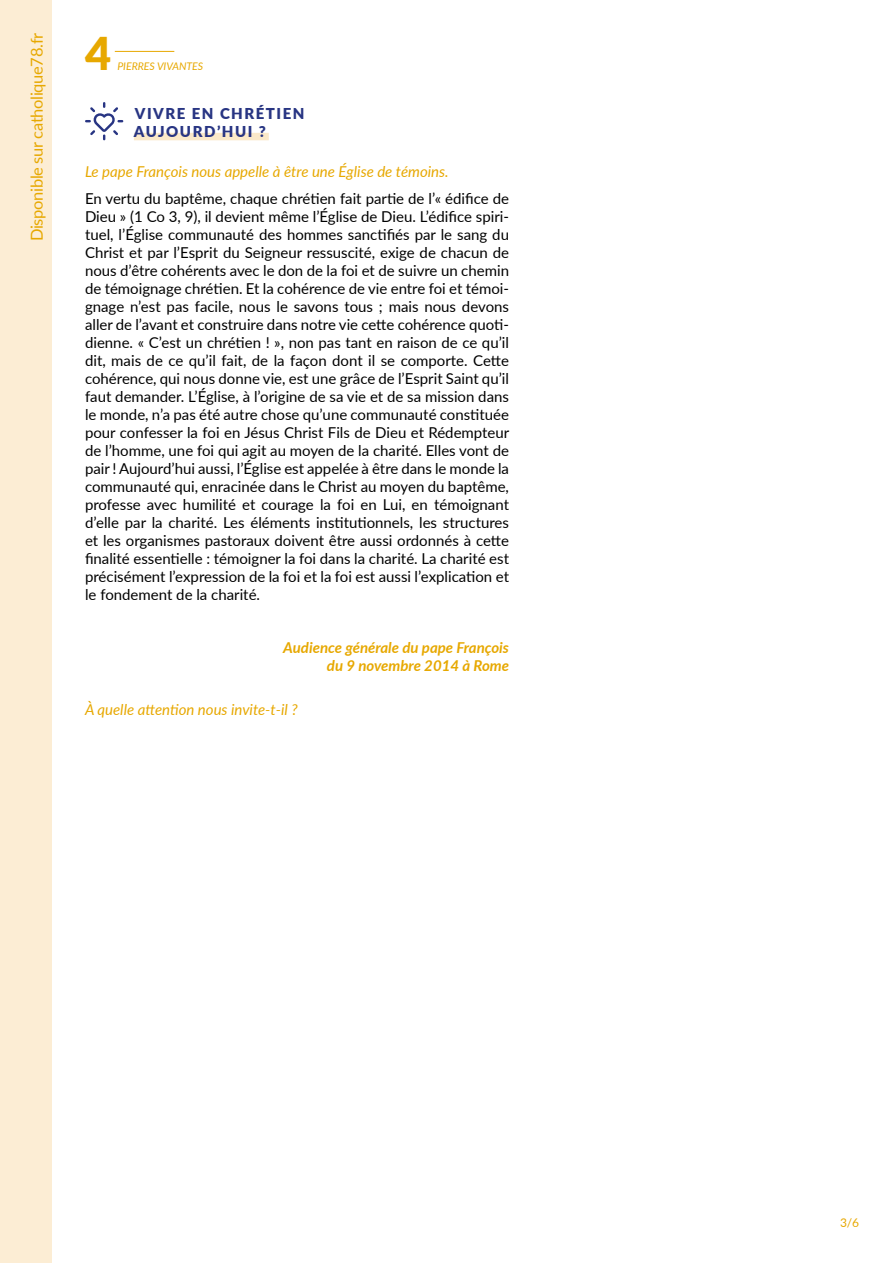
<style>
.page{position:relative;width:893px;height:1263px;background:#fff}
.page>*{position:absolute;margin:0;border:0;box-sizing:border-box;transform-origin:0 0}
.t1{font:900 45.15px "Lato";color:#e7a800}
.t2{font:16.5px "Lato";letter-spacing:-.02em;color:#e7a800}
.t3{font:15px/18px "Lato";color:#000;text-align:justify}
.t4{font:italic 15px "Lato";color:#e7a800}
.t5{font:italic 700 15px/18px "Lato";color:#e7a800;text-align:right}
.t6{font:900 15px/18px "Lato";letter-spacing:.1em;color:#283583}
.t7{font:12px "Lato";color:#e7a800}
.t8{font:italic 10.5px "Lato";color:#e7a800}
</style>
<div class="page">
<hr style="left:115px;top:51px;width:59px;height:1px;background:#e7a800">
<div style="left:0;top:0;width:51px;height:1263px;background:#fcedd4"></div>
<div style="left:134px;top:133px;width:135px;height:7px;background:#fbe9c9"></div>
<svg style="left:85px;top:102px;width:38px;height:38px"></svg>
<p class="t2" style="left:25px;top:241px;width:210px;rotate:-90deg">Disponible sur catholique78.fr</p>
<h1 class="t1" style="left:85px;top:19px;width:28px">4</h1>
<p class="t8" style="left:117px;top:58px;width:87px">PIERRES VIVANTES</p>
<p class="t6" style="left:134px;top:104px;width:172px">VIVRE EN CHRÉTIEN<br>AUJOURD’HUI ?</p>
<p class="t4" style="left:85px;top:161px;width:365px">Le pape François nous appelle à être une Église de témoins.</p>
<p class="t3" style="left:85px;top:189px;width:426px">En vertu du baptême, chaque chrétien fait partie de l’« édifice de Dieu » (1 Co 3, 9), il devient même l’Église de Dieu. L’édifice spiri&shy;tuel, l’Église communauté des hommes sanctifiés par le sang du Christ et par l’Esprit du Seigneur ressuscité, exige de chacun de nous d’être cohérents avec le don de la foi et de suivre un chemin de témoignage chrétien. Et la cohérence de vie entre foi et témoi&shy;gnage n’est pas facile, nous le savons tous ; mais nous devons aller de l’avant et construire dans notre vie cette cohérence quoti&shy;dienne. « C’est un chrétien ! », non pas tant en raison de ce qu’il dit, mais de ce qu’il fait, de la façon dont il se comporte. Cette cohérence, qui nous donne vie, est une grâce de l’Esprit Saint qu’il faut demander. L’Église, à l’origine de sa vie et de sa mission dans le monde, n’a pas été autre chose qu’une communauté constituée pour confesser la foi en Jésus Christ Fils de Dieu et Rédempteur de l’homme, une foi qui agit au moyen de la charité. Elles vont de pair ! Aujourd’hui aussi, l’Église est appelée à être dans le monde la communauté qui, enracinée dans le Christ au moyen du baptême, professe avec humilité et courage la foi en Lui, en témoignant d’elle par la charité. Les éléments institutionnels, les structures et les organismes pastoraux doivent être aussi ordonnés à cette finalité essentielle : témoigner la foi dans la charité. La charité est précisément l’expression de la foi et la foi est aussi l’explication et le fondement de la charité.</p>
<p class="t5" style="left:283px;top:638px;width:227px">Audience générale du pape François du 9 novembre 2014 à Rome</p>
<p class="t4" style="left:85px;top:699px;width:214px">À quelle attention nous invite-t-il ?</p>
<p class="t7" style="left:840px;top:1214px;width:20px">3/6</p>
</div>
